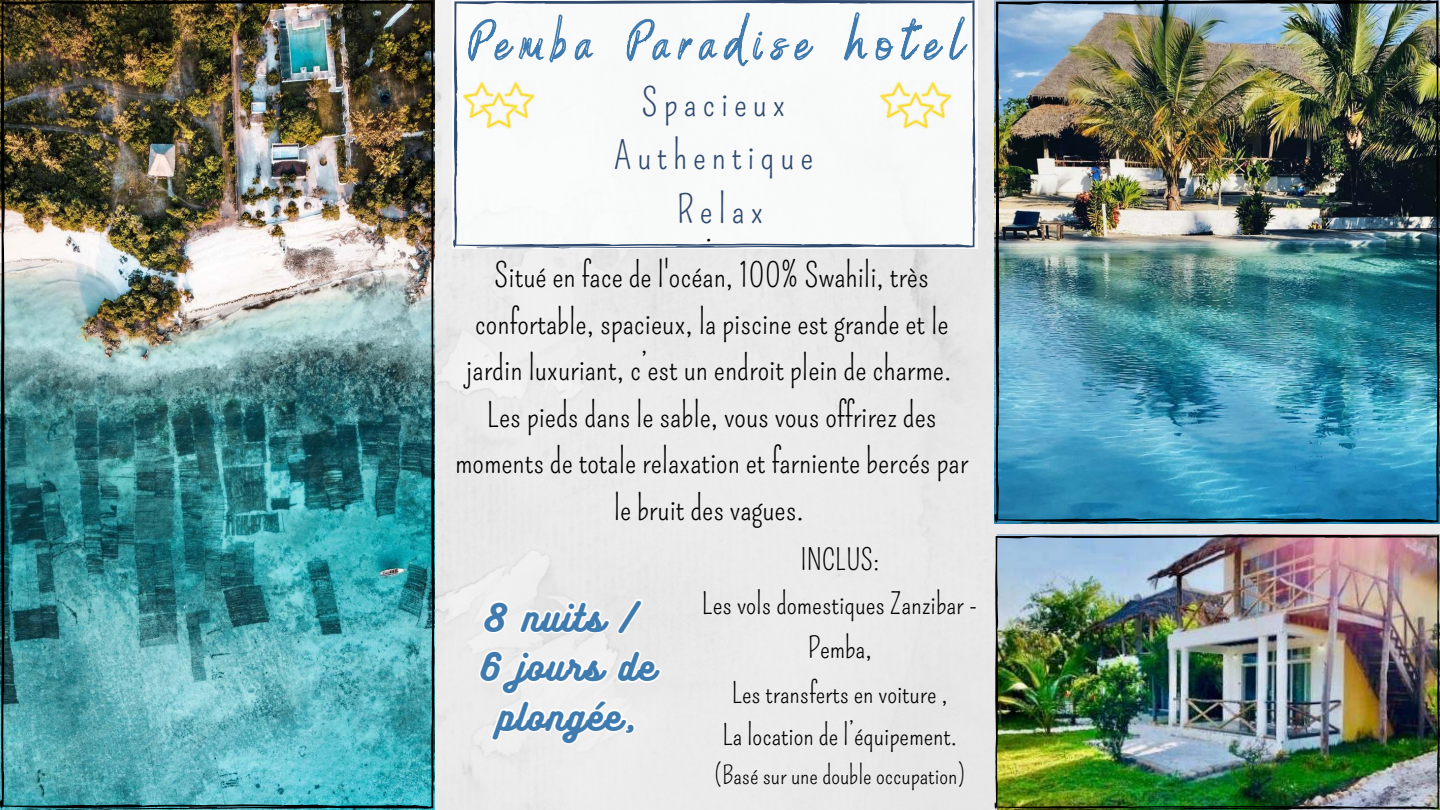
<style>
.page{position:relative;width:1440px;height:810px;background:#fff}
.page>*{position:absolute;margin:0;border:0;box-sizing:border-box;transform-origin:0 0}
.t1{font:38.1px/53.2px "Pompiere";letter-spacing:.155em;color:#2f496f;text-align:center}
.t2{font:33.7px/49.5px "Bukhari Script";letter-spacing:.06em;color:#3f7bae;text-align:center}
.t3{font:33px/46.5px "Pompiere";color:#000;text-align:center}
.t4{font:29px/44.2px "Pompiere";color:#000;text-align:center}
.t5{font:28px/42.8px "Pompiere";color:#000;text-align:center}
.t6{font:25px "Pompiere";color:#000}
</style>
<div class="page">
<div style="left:435px;top:0;width:1005px;height:810px;background:#eaeaea"></div>
<img style="left:0;top:0;width:435px;height:810px">
<svg style="left:453px;top:0;width:523px;height:249px"></svg>
<img style="left:995px;top:535px;width:445px;height:275px">
<img style="left:995px;top:0;width:445px;height:524px">
<img style="left:879px;top:81px;width:73px;height:48px">
<svg style="left:467px;top:11px;width:502px;height:70px"></svg>
<svg style="left:476px;top:596px;width:188px;height:151px"></svg>
<img style="left:462px;top:81px;width:73px;height:48px">
<p class="t1" style="left:614px;top:77px;width:201px">Spacieux<br>Authentique<br>Relax</p>
<p class="t3" style="left:455px;top:206px;width:515px">.<br>Situé en face de l'océan, 100% Swahili, très confortable, spacieux, la piscine est grande et le jardin luxuriant, c’est un endroit plein de charme.<br>Les pieds dans le sable, vous vous offrirez des moments de totale relaxation et farniente bercés par le bruit des vagues.</p>
<p class="t2" style="left:480px;top:595px;width:176px">8 nuits /<br>6 jours de plongée,</p>
<p class="t4" style="left:702px;top:538px;width:277px">INCLUS:<br>Les vols domestiques Zanzibar -<br>Pemba,</p>
<p class="t5" style="left:722px;top:672px;width:236px">Les transferts en voiture ,<br>La location de l’équipement.</p>
<p class="t6" style="left:715px;top:761px;width:251px">(Basé sur une double occupation)</p>
</div>
